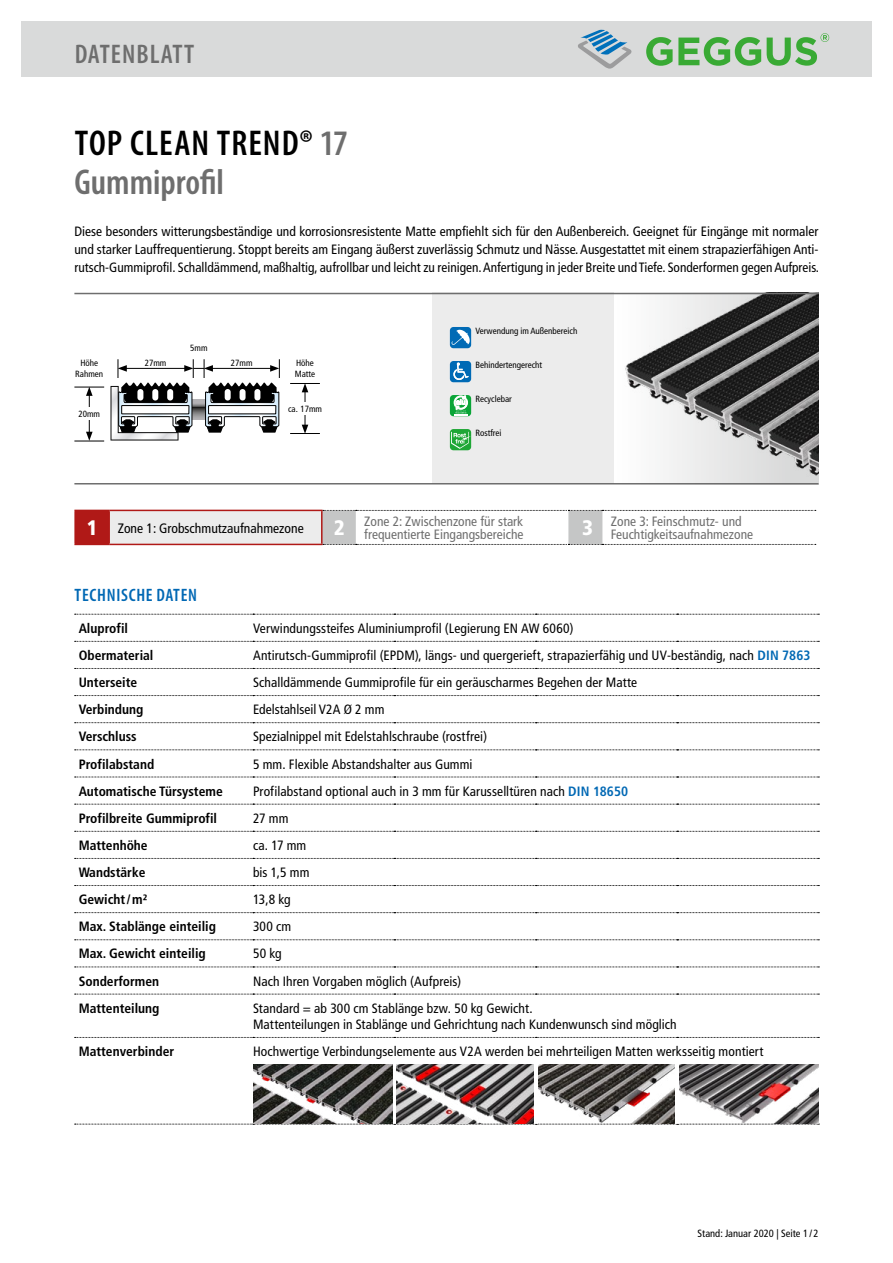
<style>
.page{position:relative;width:893px;height:1263px;background:#fff}
.page>*{position:absolute;margin:0;border:0;box-sizing:border-box;transform-origin:0 0}
._00_Head_Matte{font:600 condensed 36px "Myriad Pro";letter-spacing:.03em;color:#000}
._00_Head_Matte-2{font:600 condensed 36px "Myriad Pro";color:#6e6e6e}
.t1{font:600 condensed 27px "Myriad Pro";letter-spacing:.04em;color:#6e6e6e}
._00_Head_Matte-3{font:900 condensed 21px "Frutiger LT Std";color:#fff}
.t2{font:600 condensed 18px "Myriad Pro";letter-spacing:.04em;color:#0068b4}
._00_Grundtext_indivi{font:condensed 13.65px "Frutiger LT Std";color:#000}
._06_Tabelle_7863{font:condensed 13.5px/16.2px "Frutiger LT Std";letter-spacing:.01em;color:#000}
._02_Grundtext_Blocks{font:condensed 13.5px/18px "Frutiger LT Std";color:#000;text-align:justify}
._05_Tabelle_Bold_lin{font:700 condensed 13.5px "Frutiger LT Std";color:#000}
._00_Grundtext_indivi-2{font:condensed 13.5px/13.5px "Frutiger LT Std";color:#6e6e6e}
.t3{font:condensed 10.5px "Frutiger LT Std";color:#000}
._10_Beschriftung_Zei{font:condensed 9px "Frutiger LT Std";color:#000}
._00_Grundtext_indivi-3{font:condensed 9px/10.5px "Frutiger LT Std";color:#000}
._11_Beschriftung_Zei{font:condensed 9px/10.5px "Frutiger LT Std";color:#000;text-align:center}
.s1{color:#6e6e6e}
.s2{font-weight:700;color:#0068b4}
</style>
<div class="page">
<div style="left:21px;top:21px;width:851px;height:56px;background:#d9dada"></div>
<svg style="left:74px;top:614px;width:179px;height:510px"></svg>
<svg style="left:75px;top:614px;width:744px;height:1px"></svg>
<svg style="left:75px;top:641px;width:744px;height:1px"></svg>
<svg style="left:75px;top:668px;width:744px;height:1px"></svg>
<svg style="left:75px;top:695px;width:744px;height:1px"></svg>
<svg style="left:75px;top:722px;width:744px;height:1px"></svg>
<svg style="left:75px;top:750px;width:744px;height:1px"></svg>
<svg style="left:75px;top:777px;width:744px;height:1px"></svg>
<svg style="left:75px;top:804px;width:744px;height:1px"></svg>
<svg style="left:75px;top:831px;width:744px;height:1px"></svg>
<svg style="left:75px;top:858px;width:744px;height:1px"></svg>
<svg style="left:75px;top:885px;width:744px;height:1px"></svg>
<svg style="left:75px;top:912px;width:744px;height:1px"></svg>
<svg style="left:75px;top:939px;width:744px;height:1px"></svg>
<svg style="left:75px;top:967px;width:744px;height:1px"></svg>
<svg style="left:75px;top:994px;width:744px;height:1px"></svg>
<svg style="left:75px;top:1124px;width:744px;height:1px"></svg>
<svg style="left:75px;top:1037px;width:744px;height:1px"></svg>
<img style="left:253px;top:1064px;width:139px;height:60px">
<img style="left:397px;top:1064px;width:136px;height:60px">
<img style="left:538px;top:1064px;width:137px;height:60px">
<img style="left:679px;top:1064px;width:140px;height:60px">
<div style="left:432px;top:293px;width:387px;height:191px;background:#ececec"></div>
<img style="left:614px;top:294px;width:205px;height:189px">
<hr style="left:74px;top:483px;width:745px;height:1px;background:#6e6e6e">
<hr style="left:74px;top:293px;width:745px;height:1px;background:#6e6e6e">
<div style="left:450px;top:327px;width:21px;height:21px;background:#006ab5;border-radius:4px"></div>
<svg style="left:451px;top:330px;width:19px;height:15px"></svg>
<div style="left:450px;top:361px;width:21px;height:21px;background:#006ab5;border-radius:4px"></div>
<svg style="left:453px;top:363px;width:16px;height:17px"></svg>
<div style="left:450px;top:395px;width:21px;height:21px;background:#0aa537;border-radius:4px"></div>
<svg style="left:454px;top:396px;width:14px;height:19px"></svg>
<div style="left:450px;top:429px;width:21px;height:21px;background:#1fa736;border-radius:4px"></div>
<svg style="left:451px;top:432px;width:20px;height:17px"></svg>
<div style="left:75px;top:510px;width:34px;height:34px;background:#b01917"></div>
<div style="left:109px;top:510px;width:213px;height:34px;background:#ececec"></div>
<svg style="left:323px;top:510px;width:493px;height:35px"></svg>
<hr style="left:74px;top:510px;width:35px;height:1px;background:#b01917">
<hr style="left:74px;top:511px;width:2px;height:33px;background:#b01917">
<hr style="left:108px;top:511px;width:2px;height:33px;background:#b01917">
<hr style="left:74px;top:544px;width:35px;height:1px;background:#b01917">
<hr style="left:109px;top:510px;width:214px;height:1px;background:#b01917">
<hr style="left:321px;top:511px;width:2px;height:33px;background:#b01917">
<hr style="left:109px;top:544px;width:214px;height:1px;background:#b01917">
<hr style="left:74px;top:387px;width:30px;height:1px;background:#000">
<hr style="left:74px;top:441px;width:30px;height:1px;background:#000">
<hr style="left:89px;top:393px;width:1px;height:41px;background:#000">
<svg style="left:86px;top:387px;width:7px;height:9px"></svg>
<svg style="left:86px;top:432px;width:7px;height:9px"></svg>
<svg style="left:111px;top:359px;width:169px;height:81px"></svg>
<hr style="left:290px;top:383px;width:30px;height:1px;background:#000">
<hr style="left:290px;top:433px;width:30px;height:1px;background:#000">
<hr style="left:305px;top:390px;width:1px;height:37px;background:#000">
<svg style="left:302px;top:384px;width:6px;height:8px"></svg>
<svg style="left:302px;top:425px;width:6px;height:8px"></svg>
<div style="left:74px;top:407px;width:30px;height:13px;background:#fff"></div>
<div style="left:288px;top:402px;width:34px;height:13px;background:#fff"></div>
<svg style="left:646px;top:37px;width:115px;height:29px"></svg>
<svg style="left:767px;top:33px;width:62px;height:33px"></svg>
<svg style="left:578px;top:30px;width:54px;height:39px"></svg>
<p class="t1" style="left:75px;top:37px;width:121px">DATENBLATT</p>
<p class="_00_Head_Matte" style="left:75px;top:120px;width:275px">TOP CLEAN TREND® <span class="s1">17</span></p>
<p class="_00_Head_Matte-2" style="left:74px;top:159px;width:151px">Gummiprofil</p>
<p class="_02_Grundtext_Blocks" style="left:74px;top:222px;width:746px">Diese besonders witterungsbeständige und korrosionsresistente Matte empfiehlt sich für den Außenbereich. Geeignet für Eingänge mit normaler und starker Lauffrequentierung. Stoppt bereits am Eingang äußerst zuverlässig Schmutz und Nässe. Ausgestattet mit einem strapazierfähigen Anti&shy;rutsch-Gummiprofil. Schalldämmend, maßhaltig, aufrollbar und leicht zu reinigen. Anfertigung in jeder Breite und Tiefe. Sonderformen gegen Aufpreis.</p>
<p class="_00_Grundtext_indivi-3" style="left:190px;top:343px;width:19px">5mm</p>
<p class="_11_Beschriftung_Zei" style="left:75px;top:358px;width:30px">Höhe<br>Rahmen</p>
<p class="_00_Grundtext_indivi-3" style="left:145px;top:357px;width:23px">27mm</p>
<p class="_00_Grundtext_indivi-3" style="left:231px;top:357px;width:23px">27mm</p>
<p class="_00_Grundtext_indivi-3" style="left:295px;top:358px;width:22px">Höhe<br>Matte</p>
<p class="_00_Grundtext_indivi-3" style="left:78px;top:408px;width:23px">20mm</p>
<p class="_00_Grundtext_indivi-3" style="left:288px;top:404px;width:36px">ca. 17mm</p>
<p class="_10_Beschriftung_Zei" style="left:475px;top:325px;width:104px">Verwendung im Außenbereich</p>
<p class="_10_Beschriftung_Zei" style="left:475px;top:359px;width:68px">Behindertengerecht</p>
<p class="_10_Beschriftung_Zei" style="left:475px;top:393px;width:38px">Recyclebar</p>
<p class="_10_Beschriftung_Zei" style="left:475px;top:427px;width:28px">Rostfrei</p>
<p class="_00_Head_Matte-3" style="left:87px;top:515px;width:12px">1</p>
<p class="_00_Grundtext_indivi" style="left:118px;top:520px;width:188px">Zone 1: Grobschmutzaufnahmezone</p>
<p class="_00_Head_Matte-3" style="left:334px;top:515px;width:12px">2</p>
<p class="_00_Grundtext_indivi-2" style="left:364px;top:514px;width:161px">Zone 2: Zwischenzone für stark frequentierte Eingangsbereiche</p>
<p class="_00_Head_Matte-3" style="left:582px;top:515px;width:12px">3</p>
<p class="_00_Grundtext_indivi-2" style="left:611px;top:514px;width:144px">Zone 3: Feinschmutz- und<br>Feuchtigkeitsaufnahmezone</p>
<p class="t2" style="left:75px;top:584px;width:124px">TECHNISCHE DATEN</p>
<p class="_05_Tabelle_Bold_lin" style="left:79px;top:620px;width:51px">Aluprofil</p>
<p class="_06_Tabelle_7863" style="left:253px;top:620px;width:322px">Verwindungssteifes Aluminiumprofil (Legierung EN AW 6060)</p>
<p class="_05_Tabelle_Bold_lin" style="left:79px;top:647px;width:76px">Obermaterial</p>
<p class="_06_Tabelle_7863" style="left:253px;top:647px;width:559px">Antirutsch-Gummiprofil (EPDM), längs- und quergerieft, strapazierfähig und UV-beständig, nach <span class="s2">DIN 7863</span></p>
<p class="_05_Tabelle_Bold_lin" style="left:79px;top:674px;width:60px">Unterseite</p>
<p class="_06_Tabelle_7863" style="left:253px;top:674px;width:386px">Schalldämmende Gummiprofile für ein geräuscharmes Begehen der Matte</p>
<p class="_05_Tabelle_Bold_lin" style="left:79px;top:701px;width:66px">Verbindung</p>
<p class="_06_Tabelle_7863" style="left:253px;top:701px;width:133px">Edelstahlseil V2A Ø 2 mm</p>
<p class="_05_Tabelle_Bold_lin" style="left:79px;top:729px;width:60px">Verschluss</p>
<p class="_06_Tabelle_7863" style="left:253px;top:729px;width:236px">Spezialnippel mit Edelstahlschraube (rostfrei)</p>
<p class="_05_Tabelle_Bold_lin" style="left:79px;top:756px;width:77px">Profilabstand</p>
<p class="_06_Tabelle_7863" style="left:253px;top:756px;width:221px">5 mm. Flexible Abstandshalter aus Gummi</p>
<p class="_05_Tabelle_Bold_lin" style="left:79px;top:783px;width:146px">Automatische Türsysteme</p>
<p class="_06_Tabelle_7863" style="left:253px;top:783px;width:377px">Profilabstand optional auch in 3 mm für Karusselltüren nach <span class="s2">DIN 18650</span></p>
<p class="_05_Tabelle_Bold_lin" style="left:79px;top:810px;width:140px">Profilbreite Gummiprofil</p>
<p class="_06_Tabelle_7863" style="left:253px;top:810px;width:37px">27 mm</p>
<p class="_05_Tabelle_Bold_lin" style="left:79px;top:837px;width:71px">Mattenhöhe</p>
<p class="_06_Tabelle_7863" style="left:253px;top:837px;width:55px">ca. 17 mm</p>
<p class="_05_Tabelle_Bold_lin" style="left:79px;top:864px;width:68px">Wandstärke</p>
<p class="_06_Tabelle_7863" style="left:253px;top:864px;width:58px">bis 1,5 mm</p>
<p class="_05_Tabelle_Bold_lin" style="left:79px;top:891px;width:70px">Gewicht/m²</p>
<p class="_06_Tabelle_7863" style="left:253px;top:891px;width:39px">13,8 kg</p>
<p class="_05_Tabelle_Bold_lin" style="left:79px;top:919px;width:139px">Max. Stablänge einteilig</p>
<p class="_06_Tabelle_7863" style="left:253px;top:919px;width:40px">300 cm</p>
<p class="_05_Tabelle_Bold_lin" style="left:79px;top:946px;width:129px">Max. Gewicht einteilig</p>
<p class="_06_Tabelle_7863" style="left:253px;top:946px;width:30px">50 kg</p>
<p class="_05_Tabelle_Bold_lin" style="left:79px;top:973px;width:82px">Sonderformen</p>
<p class="_06_Tabelle_7863" style="left:253px;top:973px;width:210px">Nach Ihren Vorgaben möglich (Aufpreis)</p>
<p class="_05_Tabelle_Bold_lin" style="left:79px;top:1000px;width:82px">Mattenteilung</p>
<p class="_06_Tabelle_7863" style="left:253px;top:1000px;width:425px">Standard = ab 300 cm Stablänge bzw. 50 kg Gewicht.<br>Mattenteilungen in Stablänge und Gehrichtung nach Kundenwunsch sind möglich</p>
<p class="_05_Tabelle_Bold_lin" style="left:79px;top:1043px;width:97px">Mattenverbinder</p>
<p class="_06_Tabelle_7863" style="left:253px;top:1043px;width:512px">Hochwertige Verbindungselemente aus V2A werden bei mehrteiligen Matten werksseitig montiert</p>
<p class="t3" style="left:698px;top:1227px;width:122px">Stand: Januar 2020 | Seite 1 / 2</p>
</div>
